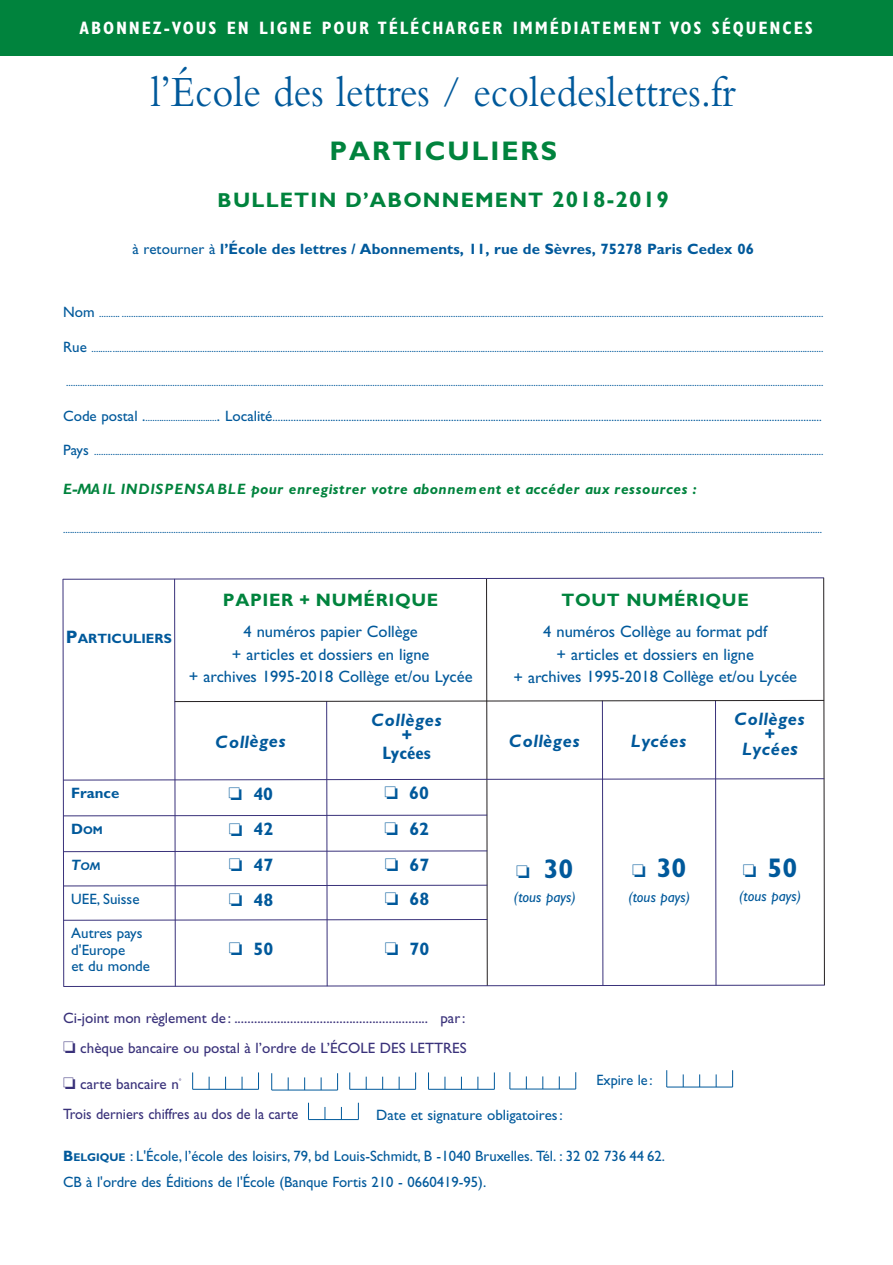
<style>
.page{position:relative;width:893px;height:1265px;background:#fff}
.page>*{position:absolute;margin:0;border:0;box-sizing:border-box;transform-origin:0 0}
.t1{font:45px "Bembo";color:#00599b;scale:.9 1}
.t2{font:700 27px "Gill Sans Std";letter-spacing:.075em;color:#00833d}
.t3{font:700 27px "Gill Sans Std";color:#00599b}
.t4{font:700 21px "Gill Sans Std";letter-spacing:.055em;color:#00833d}
.t5{font:700 condensed 18px "Gill Sans Std";letter-spacing:.105em;color:#fff}
.t6{font:italic 700 18px/15px "Gill Sans Std";letter-spacing:.035em;color:#00599b;text-align:center}
.t7{font:700 18px "Gill Sans Std";color:#00599b}
.t8{font:700 18px "Gill Sans Std";letter-spacing:.03em;color:#00833d}
.t9{font:700 condensed 18px "Gill Sans Std";color:#00599b}
.t10{font:16.5px/22.5px "Gill Sans Std";color:#00599b;text-align:center}
.t11{font:15px/30px "Gill Sans Std";color:#39317a}
.t12{font:15px/16.5px "Gill Sans Std";color:#00599b}
.t13{font:700 15px "Gill Sans Std";letter-spacing:.005em;color:#00599b}
.t14{font:italic 700 15px "Gill Sans Std";letter-spacing:.04em;color:#00833d}
.t15{font:italic 15px "Gill Sans Std";color:#00599b}
.t16{font:15px "Gill Sans";color:#00599b}
.t17{font:15px "Gill Sans";color:#00599b;scale:.95 1}
.t18{font:700 13.5px "Gill Sans Std";color:#00599b}
.t19{font:12px "Gill Sans Std";color:#00599b}
.t20{font:700 11.25px "Gill Sans Std";color:#00599b}
.t21{font:italic 700 11.25px "Gill Sans Std";color:#00599b}
.t22{font:10.5px "Gill Sans Std";color:#00599b}
.s1{font-size:20.25px}
.s2{font-size:22.5px}
.s3{font-weight:400}
.s4{font-size:15px}
.s5{font-size:10.5px}
.s6{font-size:18px}
.s7{font-family:"Gill Sans"}
.s8{font-weight:700}
.s9{font-weight:700;font-size:11.25px}
</style>
<div class="page">
<svg style="left:63px;top:577px;width:762px;height:410px"></svg>
<svg style="left:308px;top:1102px;width:1px;height:17px"></svg>
<svg style="left:325px;top:1107px;width:1px;height:12px"></svg>
<svg style="left:341px;top:1107px;width:1px;height:12px"></svg>
<svg style="left:358px;top:1102px;width:1px;height:17px"></svg>
<hr style="left:308px;top:1119px;width:50px;height:1px;background:#00599b">
<svg style="left:192px;top:1072px;width:1px;height:17px"></svg>
<svg style="left:209px;top:1076px;width:1px;height:13px"></svg>
<svg style="left:225px;top:1076px;width:1px;height:13px"></svg>
<svg style="left:242px;top:1076px;width:1px;height:13px"></svg>
<svg style="left:258px;top:1072px;width:1px;height:17px"></svg>
<hr style="left:193px;top:1089px;width:65px;height:1px;background:#00599b">
<svg style="left:666px;top:1070px;width:1px;height:17px"></svg>
<svg style="left:683px;top:1074px;width:1px;height:12px"></svg>
<svg style="left:699px;top:1074px;width:1px;height:12px"></svg>
<svg style="left:716px;top:1074px;width:1px;height:12px"></svg>
<svg style="left:732px;top:1070px;width:1px;height:17px"></svg>
<hr style="left:667px;top:1086px;width:65px;height:1px;background:#00599b">
<svg style="left:271px;top:1073px;width:1px;height:17px"></svg>
<svg style="left:288px;top:1077px;width:1px;height:12px"></svg>
<svg style="left:304px;top:1077px;width:1px;height:12px"></svg>
<svg style="left:321px;top:1077px;width:1px;height:12px"></svg>
<svg style="left:337px;top:1073px;width:1px;height:16px"></svg>
<hr style="left:272px;top:1089px;width:66px;height:1px;background:#00599b">
<svg style="left:349px;top:1072px;width:1px;height:17px"></svg>
<svg style="left:366px;top:1076px;width:1px;height:13px"></svg>
<svg style="left:382px;top:1076px;width:1px;height:13px"></svg>
<svg style="left:399px;top:1076px;width:1px;height:13px"></svg>
<svg style="left:415px;top:1072px;width:1px;height:17px"></svg>
<hr style="left:350px;top:1089px;width:66px;height:1px;background:#00599b">
<svg style="left:428px;top:1072px;width:1px;height:17px"></svg>
<svg style="left:445px;top:1076px;width:1px;height:13px"></svg>
<svg style="left:461px;top:1076px;width:1px;height:13px"></svg>
<svg style="left:478px;top:1076px;width:1px;height:13px"></svg>
<svg style="left:494px;top:1072px;width:1px;height:17px"></svg>
<hr style="left:428px;top:1089px;width:66px;height:1px;background:#00599b">
<svg style="left:510px;top:1072px;width:1px;height:16px"></svg>
<svg style="left:526px;top:1076px;width:1px;height:12px"></svg>
<svg style="left:542px;top:1076px;width:1px;height:12px"></svg>
<svg style="left:559px;top:1076px;width:1px;height:12px"></svg>
<svg style="left:575px;top:1072px;width:1px;height:16px"></svg>
<hr style="left:510px;top:1088px;width:66px;height:1px;background:#00599b">
<div style="left:0;top:0;width:893px;height:56px;background:#00833d"></div>
<h3 class="t5" style="left:80px;top:21px;width:735px">ABONNEZ-VOUS EN LIGNE POUR TÉLÉCHARGER IMMÉDIATEMENT VOS SÉQUENCES</h3>
<h1 class="t1" style="left:151px;top:76px;width:651px">l’École des lettres / ecoledeslettres.fr</h1>
<h2 class="t2" style="left:329px;top:141px;width:229px">PARTICULIERS</h2>
<h3 class="t4" style="left:217px;top:191px;width:453px"><span class="s1">B</span>ULLETIN D’ABONNEMENT <span class="s2">2018-2019</span></h3>
<h3 class="t13" style="left:132px;top:243px;width:623px"><span class="s3">à retourner à</span> l’École des lettres / Abonnements, 11, rue de Sèvres, 75278 Paris Cedex 06</h3>
<p class="t22" style="left:63px;top:309px;width:762px"><span class="s4">Nom</span> ......... .................................................................................................................................................................................................................................................................................................................</p>
<p class="t22" style="left:63px;top:344px;width:762px"><span class="s4">Rue</span> ..............................................................................................................................................................................................................................................................................................................................</p>
<p class="t22" style="left:66px;top:378px;width:758px">.........................................................................................................................................................................................................................................................................................................................................</p>
<p class="t19" style="left:63px;top:412px;width:760px"><span class="s4">Code postal .</span><span class="s5">...............................</span><span class="s4">. Localité</span>.................................................................................................................................................................................................................</p>
<p class="t22" style="left:63px;top:447px;width:762px"><span class="s4">Pays</span> .............................................................................................................................................................................................................................................................................................................................</p>
<h3 class="t14" style="left:63px;top:483px;width:635px">E-MAIL INDISPENSABLE pour enregistrer votre abonnement et accéder aux ressources :</h3>
<p class="t22" style="left:63px;top:525px;width:760px">..........................................................................................................................................................................................................................................................................................................................................</p>
<p class="t18" style="left:66px;top:633px;width:107px"><span class="s6">P</span>ARTICULIERS</p>
<h3 class="t8" style="left:223px;top:593px;width:217px">PAPIER + NUMÉRIQUE</h3>
<h3 class="t10" style="left:189px;top:622px;width:285px">4 numéros papier Collège<br>+ articles et dossiers en ligne<br>+ archives 1995-2018 Collège et/ou Lycée</h3>
<h3 class="t6" style="left:215px;top:735px;width:72px">Collèges</h3>
<h3 class="t6" style="left:371px;top:713px;width:72px">Collèges +</h3>
<h3 class="t9" style="left:382px;top:745px;width:50px">Lycées</h3>
<h3 class="t13" style="left:71px;top:787px;width:50px">France</h3>
<h3 class="t7" style="left:229px;top:787px;width:46px">❏ 40</h3>
<h3 class="t7" style="left:385px;top:786px;width:46px">❏ 60</h3>
<p class="t20" style="left:71px;top:825px;width:33px"><span class="s4">D</span>OM</p>
<h3 class="t7" style="left:229px;top:822px;width:46px">❏ 42</h3>
<h3 class="t7" style="left:385px;top:822px;width:46px">❏ 62</h3>
<p class="t21" style="left:71px;top:861px;width:31px"><span class="s4">T</span>OM</p>
<h3 class="t7" style="left:229px;top:858px;width:46px">❏ 47</h3>
<h3 class="t7" style="left:385px;top:858px;width:46px">❏ 67</h3>
<h3 class="t12" style="left:71px;top:892px;width:70px">UEE, Suisse</h3>
<h3 class="t7" style="left:229px;top:892px;width:46px">❏ 48</h3>
<h3 class="t7" style="left:385px;top:892px;width:46px">❏ 68</h3>
<h3 class="t12" style="left:71px;top:926px;width:80px">Autres pays d'Europe<br>et du monde</h3>
<h3 class="t7" style="left:229px;top:942px;width:46px">❏ 50</h3>
<h3 class="t7" style="left:385px;top:941px;width:46px">❏ 70</h3>
<h3 class="t8" style="left:561px;top:593px;width:189px">TOUT NUMÉRIQUE</h3>
<h3 class="t10" style="left:513px;top:622px;width:285px">4 numéros Collège au format pdf<br>+ articles et dossiers en ligne<br>+ archives 1995-2018 Collège et/ou Lycée</h3>
<h3 class="t6" style="left:509px;top:735px;width:72px">Collèges</h3>
<h3 class="t6" style="left:631px;top:735px;width:57px">Lycées</h3>
<h2 class="t3" style="left:516px;top:858px;width:59px">❏ 30</h2>
<h3 class="t15" style="left:514px;top:891px;width:63px">(tous pays)</h3>
<h2 class="t3" style="left:632px;top:858px;width:56px">❏ 30</h2>
<h3 class="t15" style="left:628px;top:891px;width:63px">(tous pays)</h3>
<h3 class="t6" style="left:734px;top:713px;width:72px">Collèges +<br>Lycée<span class="s7">s</span></h3>
<h2 class="t3" style="left:743px;top:858px;width:56px">❏ 50</h2>
<h3 class="t15" style="left:739px;top:890px;width:63px">(tous pays)</h3>
<h3 class="t11" style="left:63px;top:1004px;width:405px">Ci-joint mon règlement de : ........................................................... par: ❏ chèque bancaire ou postal à l’ordre de L’ÉCOLE DES LETTRES</h3>
<h3 class="t11" style="left:63px;top:1070px;width:237px;line-height:29.4px">❏ carte bancaire n<sup>°<br></sup>Trois derniers chiffres au dos de la carte</h3>
<h3 class="t12" style="left:63px;top:1144px;width:603px;line-height:25.5px"><span class="s8">B</span><span class="s9">ELGIQUE</span> : L'École, l’école des loisirs, 79, bd Louis-Schmidt, B -1040 Bruxelles. Tél. : 32 02 736 44 62.<br>CB à l'ordre des Éditions de l'École (Banque Fortis 210 - 0660419-95).</h3>
<h3 class="t17" style="left:596px;top:1071px;width:61px">Expire le :</h3>
<h3 class="t16" style="left:376px;top:1105px;width:188px">Date et signature obligatoires:</h3>
</div>
